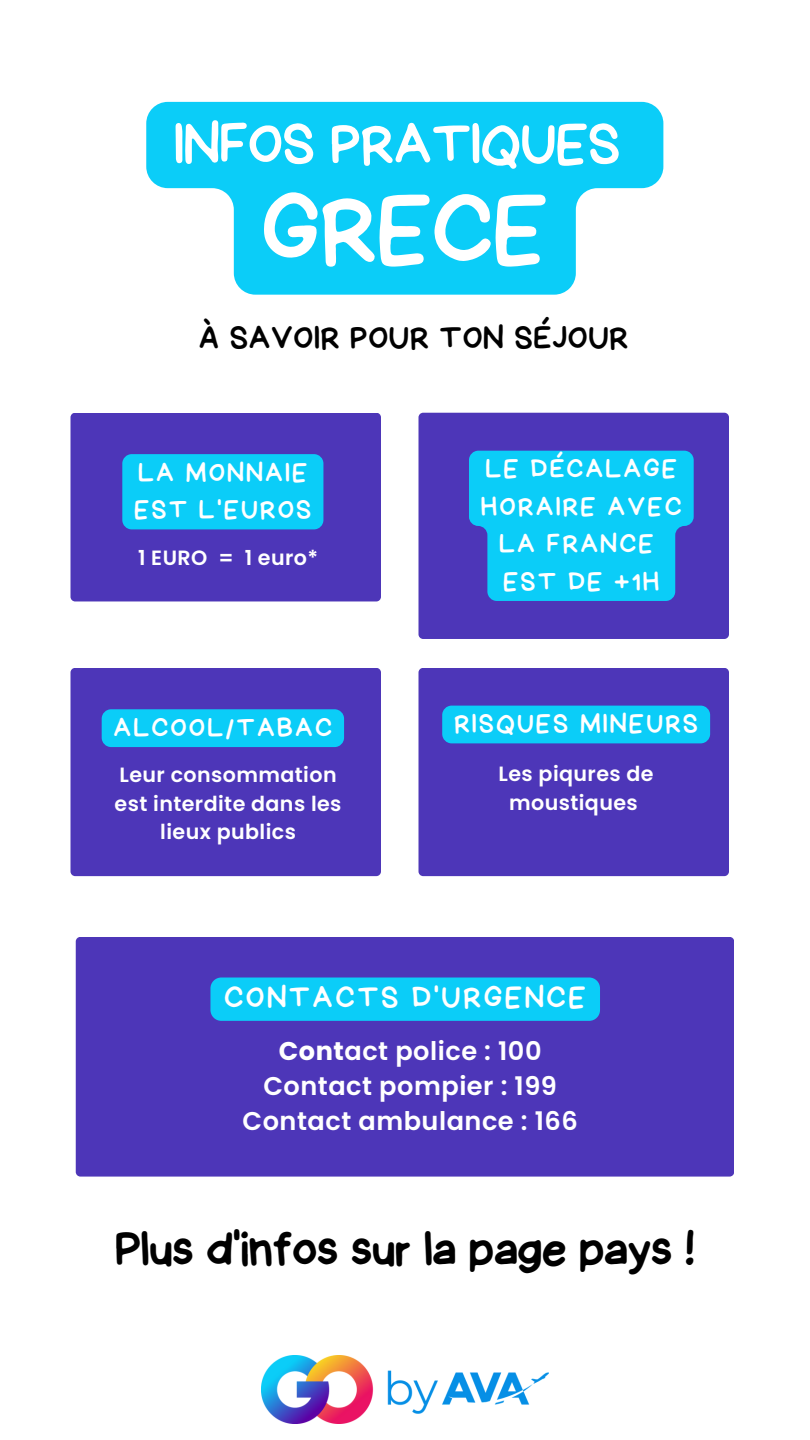
<style>
.page{position:relative;width:810px;height:1440px;background:#fff}
.page>*{position:absolute;margin:0;border:0;box-sizing:border-box;transform-origin:0 0}
.t1{font:99.2px "Handyman";letter-spacing:.01em;color:#fff}
.t2{font:58.2px "Handyman";letter-spacing:.01em;color:#fff}
.t3{font:49.9px "Handyman";color:#000}
.t4{font:32.9px "Handyman";letter-spacing:.04em;color:#000}
.t5{font:31px "Handyman";letter-spacing:.1em;color:#fff}
.t6{font:27px/37.5px "Handyman";letter-spacing:.1em;color:#fff}
.t7{font:600 25.6px "Poppins";letter-spacing:.02em;color:#fff}
.t8{font:600 20.6px/28.5px "Poppins";letter-spacing:.02em;color:#fff;text-align:center}
.s1{font-weight:700}
</style>
<div class="page">
<svg style="left:146px;top:102px;width:517px;height:193px;fill:#0bcdf8"></svg>
<div style="left:70px;top:413px;width:311px;height:188px;background:#4d36b8;border-radius:5px"></div>
<div style="left:122px;top:454px;width:201px;height:75px;background:#0bcdf8;border-radius:9px"></div>
<div style="left:418px;top:413px;width:311px;height:226px;background:#4d36b8;border-radius:5px"></div>
<svg style="left:469px;top:451px;width:225px;height:150px"></svg>
<div style="left:76px;top:937px;width:658px;height:240px;background:#4d36b8;border-radius:5px"></div>
<div style="left:210px;top:978px;width:390px;height:43px;background:#0bcdf8;border-radius:11px"></div>
<div style="left:70px;top:668px;width:311px;height:208px;background:#4d36b8;border-radius:5px"></div>
<div style="left:102px;top:709px;width:242px;height:38px;background:#0bcdf8;border-radius:9px"></div>
<div style="left:418px;top:668px;width:311px;height:208px;background:#4d36b8;border-radius:5px"></div>
<div style="left:442px;top:706px;width:268px;height:37px;background:#0bcdf8;border-radius:9px"></div>
<img style="left:262px;top:1355px;width:286px;height:68px">
<p class="t2" style="left:174px;top:116px;width:447px">INFOS PRATIQUES</p>
<p class="t1" style="left:262px;top:181px;width:287px">GRECE</p>
<p class="t4" style="left:199px;top:321px;width:430px">À SAVOIR POUR TON SÉJOUR</p>
<p class="t6" style="left:134px;top:454px;width:178px">LA MONNAIE<br>EST L'EUROS</p>
<p class="t8" style="left:138px;top:543px;width:181px">1 EURO = 1 euro*</p>
<p class="t6" style="left:114px;top:709px;width:219px">ALCOOL/TABAC</p>
<p class="t8" style="left:115px;top:761px;width:228px">Leur consommation est interdite dans les lieux publics</p>
<p class="t6" style="left:481px;top:450px;width:202px;text-align:center">LE DÉCALAGE<br>HORAIRE AVEC<br>LA FRANCE</p>
<p class="t6" style="left:504px;top:563px;width:157px">EST DE +1H</p>
<p class="t6" style="left:454px;top:705px;width:245px">RISQUES MINEURS</p>
<p class="t8" style="left:499px;top:760px;width:157px">Les piqures de moustiques</p>
<p class="t5" style="left:224px;top:982px;width:363px">CONTACTS D'URGENCE</p>
<p class="t7" style="left:279px;top:1033px;width:264px"><span class="s1">Cont</span>act police : 100</p>
<p class="t7" style="left:263px;top:1068px;width:295px">Contact pompier : 199</p>
<p class="t7" style="left:243px;top:1103px;width:337px">Contact ambulance : 166</p>
<p class="t3" style="left:115px;top:1224px;width:581px">Plus d'infos sur la page pays !</p>
</div>
